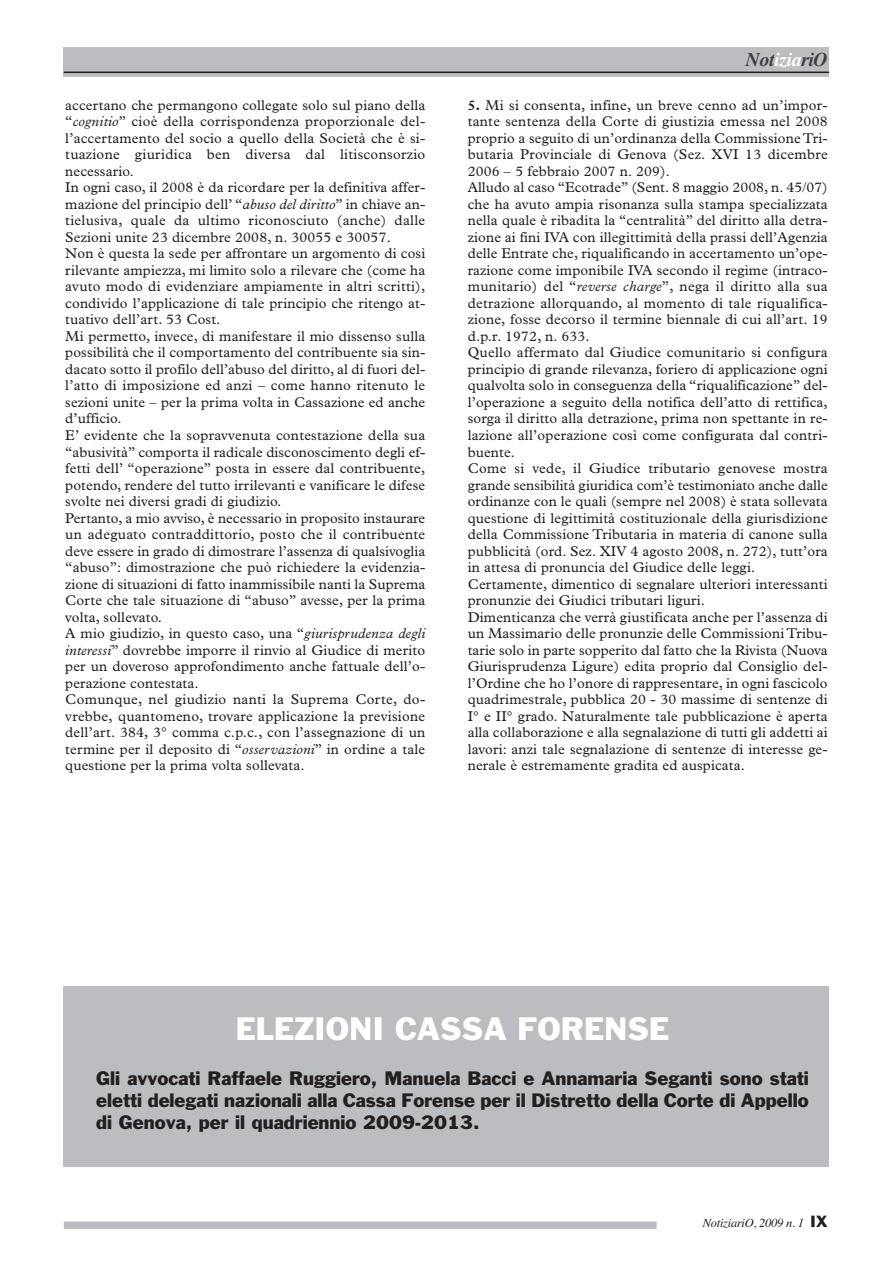
<style>
.page{position:relative;width:893px;height:1263px;background:#fff}
.page>*{position:absolute;margin:0;border:0;box-sizing:border-box;transform-origin:0 0}
.t1{font:30px "Franklin Gothic";color:#fff}
.t2{font:italic 700 19.5px "Times";letter-spacing:-.015em;color:#3e3e3f}
.t3{font:18px/21.6px "Franklin Gothic";color:#231f20;text-align:justify}
.t4{font:14.25px/16.5px "Plantin";letter-spacing:.01em;color:#231f20}
.t5{font:italic 12.45px "Times";letter-spacing:-.02em;color:#231f20}
.s1{color:#fff}
.s2{font-style:italic}
.s3{font-weight:700}
.s4{font-family:"Franklin Gothic";font-style:normal;font-size:15px}
</style>
<div class="page">
<div style="left:64px;top:48px;width:765px;height:29px;background:#bcbdc0"></div>
<hr style="left:64px;top:72px;width:765px;height:1px;background:#231f20">
<div style="left:64px;top:1221px;width:593px;height:8px;background:#bcbdc0"></div>
<div style="left:64px;top:986px;width:765px;height:181px;background:#bcbdc0"></div>
<h2 class="t2" style="left:746px;top:48px;width:83px">Not<span class="s1">izia</span>riO</h2>
<p class="t4" style="left:65px;top:98px;width:361px">accertano che permangono collegate solo sul piano della “<span class="s2">cognitio</span>” cioè della corrispondenza proporzionale del&shy;l’accertamento del socio a quello della Società che è si&shy;tuazione giuridica ben diversa dal litisconsorzio necessario.<br>In ogni caso, il 2008 è da ricordare per la definitiva affer&shy;mazione del principio dell’ “<span class="s2">abuso del diritto</span>” in chiave an&shy;tielusiva, quale da ultimo riconosciuto (anche) dalle Sezioni unite 23 dicembre 2008, n. 30055 e 30057.<br>Non è questa la sede per affrontare un argomento di così rilevante ampiezza, mi limito solo a rilevare che (come ha avuto modo di evidenziare ampiamente in altri scritti), condivido l’applicazione di tale principio che ritengo at&shy;tuativo dell’art. 53 Cost.<br>Mi permetto, invece, di manifestare il mio dissenso sulla possibilità che il comportamento del contribuente sia sin&shy;dacato sotto il profilo dell’abuso del diritto, al di fuori del&shy;l’atto di imposizione ed anzi – come hanno ritenuto le sezioni unite – per la prima volta in Cassazione ed anche d’ufficio.<br>E’ evidente che la sopravvenuta contestazione della sua “abusività” comporta il radicale disconoscimento degli ef&shy;fetti dell’ “operazione” posta in essere dal contribuente, potendo, rendere del tutto irrilevanti e vanificare le difese svolte nei diversi gradi di giudizio.<br>Pertanto, a mio avviso, è necessario in proposito instaurare un adeguato contraddittorio, posto che il contribuente deve essere in grado di dimostrare l’assenza di qualsivoglia “abuso”: dimostrazione che può richiedere la evidenzia&shy;zione di situazioni di fatto inammissibile nanti la Suprema Corte che tale situazione di “abuso” avesse, per la prima volta, sollevato.<br>A mio giudizio, in questo caso, una “<span class="s2">giurisprudenza degli interessi</span>” dovrebbe imporre il rinvio al Giudice di merito per un doveroso approfondimento anche fattuale dell’o&shy;perazione contestata.<br>Comunque, nel giudizio nanti la Suprema Corte, do&shy;vrebbe, quantomeno, trovare applicazione la previsione dell’art. 384, 3° comma c.p.c., con l’assegnazione di un termine per il deposito di “<span class="s2">osservazioni</span>” in ordine a tale questione per la prima volta sollevata.</p>
<p class="t4" style="left:468px;top:98px;width:361px"><span class="s3">5.</span> Mi si consenta, infine, un breve cenno ad un’impor&shy;tante sentenza della Corte di giustizia emessa nel 2008 proprio a seguito di un’ordinanza della CommissioneTri&shy;butaria Provinciale di Genova (Sez. XVI 13 dicembre 2006 – 5 febbraio 2007 n. 209).<br>Alludo al caso “Ecotrade” (Sent. 8 maggio 2008, n. 45/07) che ha avuto ampia risonanza sulla stampa specializzata nella quale è ribadita la “centralità” del diritto alla detra&shy;zione ai fini IVA con illegittimità della prassi dell’Agenzia delle Entrate che, riqualificando in accertamento un’ope&shy;razione come imponibile IVA secondo il regime (intraco&shy;munitario) del “<span class="s2">reverse charge</span>”, nega il diritto alla sua detrazione allorquando, al momento di tale riqualifica&shy;zione, fosse decorso il termine biennale di cui all’art. 19 d.p.r. 1972, n. 633.<br>Quello affermato dal Giudice comunitario si configura principio di grande rilevanza, foriero di applicazione ogni qualvolta solo in conseguenza della “riqualificazione” del&shy;l’operazione a seguito della notifica dell’atto di rettifica, sorga il diritto alla detrazione, prima non spettante in re&shy;lazione all’operazione così come configurata dal contri&shy;buente.<br>Come si vede, il Giudice tributario genovese mostra grande sensibilità giuridica com’è testimoniato anche dalle ordinanze con le quali (sempre nel 2008) è stata sollevata questione di legittimità costituzionale della giurisdizione della Commissione Tributaria in materia di canone sulla pubblicità (ord. Sez. XIV 4 agosto 2008, n. 272), tutt’ora in attesa di pronuncia del Giudice delle leggi.<br>Certamente, dimentico di segnalare ulteriori interessanti pronunzie dei Giudici tributari liguri.<br>Dimenticanza che verrà giustificata anche per l’assenza di un Massimario delle pronunzie delle CommissioniTribu&shy;tarie solo in parte sopperito dal fatto che la Rivista (Nuova Giurisprudenza Ligure) edita proprio dal Consiglio del&shy;l’Ordine che ho l’onore di rappresentare, in ogni fascicolo quadrimestrale, pubblica 20 - 30 massime di sentenze di I° e II° grado. Naturalmente tale pubblicazione è aperta alla collaborazione e alla segnalazione di tutti gli addetti ai lavori: anzi tale segnalazione di sentenze di interesse ge&shy;nerale è estremamente gradita ed auspicata.</p>
<h1 class="t1" style="left:236px;top:1018px;width:435px">ELEZIONI CASSA FORENSE</h1>
<p class="t3" style="left:96px;top:1069px;width:714px">Gli avvocati Raffaele Ruggiero, Manuela Bacci e Annamaria Seganti sono stati eletti delegati nazionali alla Cassa Forense per il Distretto della Corte di Appello di Genova, per il quadriennio 2009-2013.</p>
<p class="t5" style="left:703px;top:1216px;width:126px">NotiziariO, 2009 n. 1 <span class="s4">IX</span></p>
</div>
